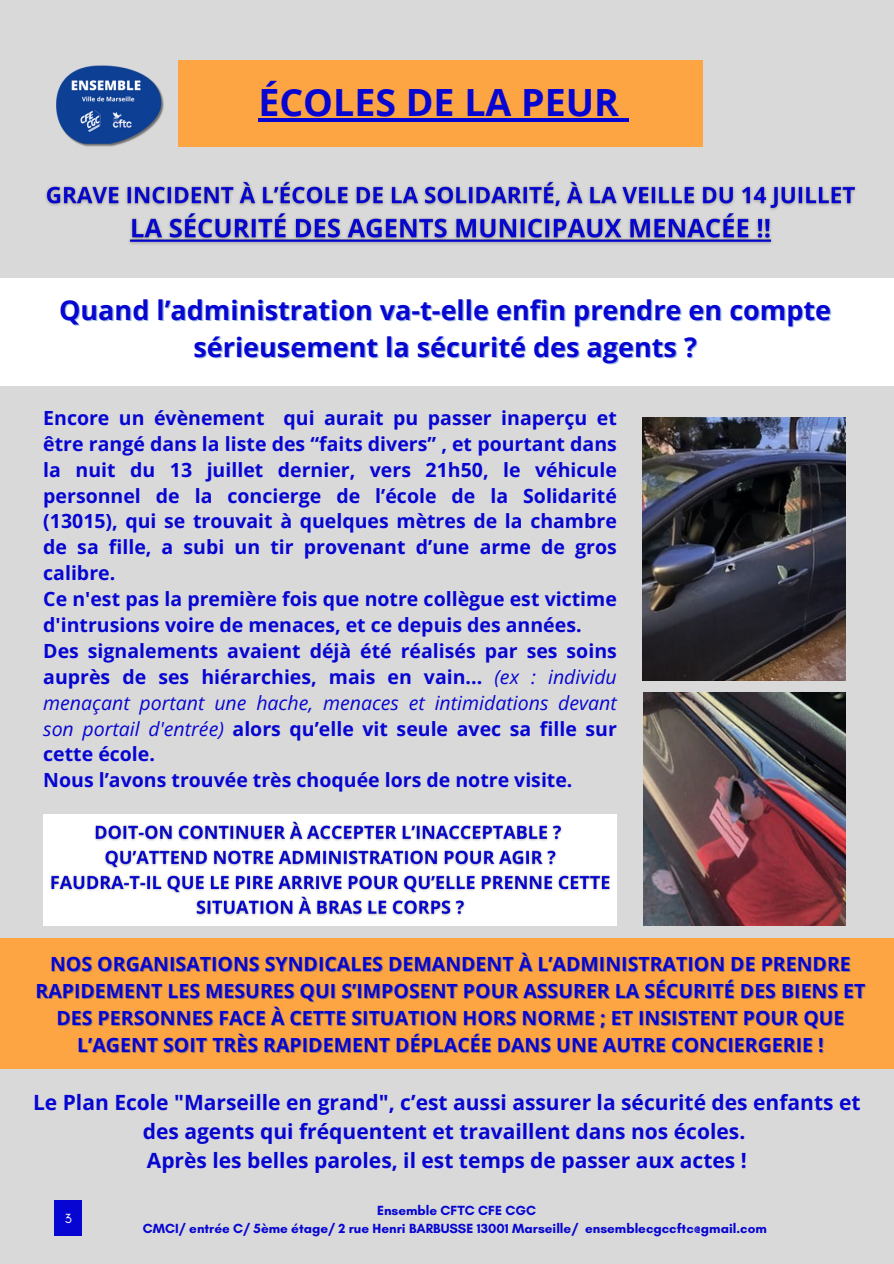
<style>
.page{position:relative;width:894px;height:1264px;background:#fff}
.page>*{position:absolute;margin:0;border:0;box-sizing:border-box;transform-origin:0 0}
.t1{font:700 37.5px "Open Sans";color:#0605d1}
.t2{font:700 27px "Open Sans";color:#0605d1}
.t3{font:700 21px/29.2px "Open Sans";color:#0605d1;text-align:center}
.t4{font:700 19.5px/25.8px "Open Sans";color:#0605d1}
.t5{font:700 13.5px/18px "Glacial Indifference";color:#0605d1;text-align:center}
.t6{font:13.5px "Glacial Indifference";color:#fff}
.s1{font-weight:400;font-style:italic}
</style>
<div class="page">
<div style="left:0;top:0;width:893px;height:1263px;background:#d9d9d9"></div>
<img style="left:642px;top:417px;width:202px;height:263px">
<img style="left:643px;top:692px;width:202px;height:233px">
<div style="left:0;top:278px;width:893px;height:108px;background:#fff"></div>
<div style="left:0;top:938px;width:893px;height:130px;background:#fda443"></div>
<div style="left:43px;top:814px;width:573px;height:111px;background:#fff"></div>
<img style="left:50px;top:821px;width:560px;height:95px">
<img style="left:45px;top:181px;width:811px;height:63px">
<div style="left:179px;top:60px;width:523px;height:87px;background:#fda443"></div>
<hr style="left:258px;top:118px;width:360px;height:3px;background:#0605d1">
<svg style="left:618px;top:118px;width:10px;height:3px"></svg>
<div style="left:54px;top:1200px;width:28px;height:36px;background:#0605d1"></div>
<img style="left:56px;top:65px;width:108px;height:82px">
<p class="t1" style="left:258px;top:76px;width:362px">ÉCOLES DE LA PEUR</p>
<h6 class="t2" style="left:59px;top:291px;width:773px">Quand l’administration va-t-elle enfin prendre en compte</h6>
<p class="t2" style="left:193px;top:328px;width:505px">sérieusement la sécurité des agents ?</p>
<h2 class="t4" style="left:43px;top:404px;width:575px">Encore un évènement qui aurait pu passer inaperçu et être rangé dans la liste des “faits divers” , et pourtant dans la nuit du 13 juillet dernier, vers 21h50, le véhicule personnel de la concierge de l’école de la Solidarité (13015), qui se trouvait à quelques mètres de la chambre de sa fille, a subi un tir provenant d’une arme de gros calibre.<br>Ce n'est pas la première fois que notre collègue est victime d'intrusions voire de menaces, et ce depuis des années.<br>Des signalements avaient déjà été réalisés par ses soins auprès de ses hiérarchies, mais en vain... <span class="s1">(ex : individu menaçant portant une hache, menaces et intimidations devant son portail d'entrée)</span> alors qu’elle vit seule avec sa fille sur cette école.<br>Nous l’avons trouvée très choquée lors de notre visite.</h2>
<p class="t4" style="left:50px;top:950px;width:802px">NOS ORGANISATIONS SYNDICALES DEMANDENT À L’ADMINISTRATION DE PRENDRE</p>
<h5 class="t4" style="left:35px;top:977px;width:831px">RAPIDEMENT LES MESURES QUI S’IMPOSENT POUR ASSURER LA SÉCURITÉ DES BIENS ET</h5>
<h4 class="t4" style="left:56px;top:1004px;width:789px">DES PERSONNES FACE À CETTE SITUATION HORS NORME ; ET INSISTENT POUR QUE</h4>
<p class="t4" style="left:77px;top:1031px;width:747px">L’AGENT SOIT TRÈS RAPIDEMENT DÉPLACÉE DANS UNE AUTRE CONCIERGERIE !</p>
<p class="t3" style="left:33px;top:1086px;width:828px">Le Plan Ecole "Marseille en grand", c’est aussi assurer la sécurité des enfants et des agents qui fréquentent et travaillent dans nos écoles.<br>Après les belles paroles, il est temps de passer aux actes !</p>
<p class="t6" style="left:65px;top:1210px;width:9px">3</p>
<p class="t5" style="left:143px;top:1201px;width:625px">Ensemble CFTC CFE CGC<br>CMCI/ entrée C/ 5ème étage/ 2 rue Henri BARBUSSE 13001 Marseille/ ensemblecgccftc@gmail.com</p>
</div>
